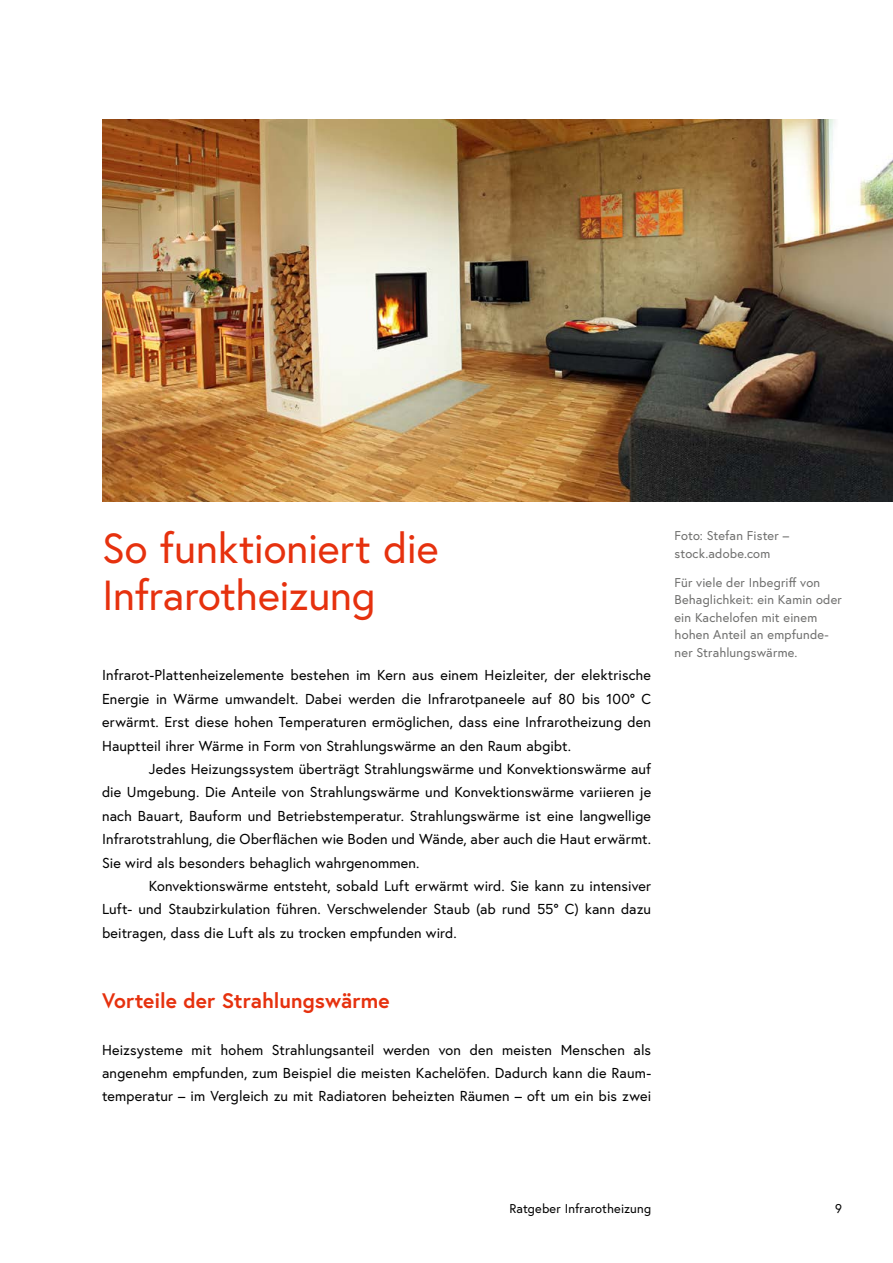
<style>
.page{position:relative;width:893px;height:1263px;background:#fff}
.page>*{position:absolute;margin:0;border:0;box-sizing:border-box;transform-origin:0 0}
.h1_ohne_Nummerierung{font:42px/46.8px "Europa Austria";letter-spacing:-.005em;color:#e6310e}
.h2_ohne_Nummerierung{font:700 21px "Europa Austria";color:#e6310e}
.p_Erstzeileneinzug{font:14.4px/23.4px "Europa Austria";letter-spacing:.01em;color:#000;text-align:justify}
.p_Erstzeileneinzug_A{font:14.4px/23.4px "Europa Austria";letter-spacing:.01em;color:#000;text-align:justify}
.t1{font:12.75px/17.5px "Europa Austria";letter-spacing:.015em;color:#6f6f6e}
.t2{font:12.75px "Europa Austria";letter-spacing:.015em;color:#000}
</style>
<div class="page">
<img style="left:102px;top:119px;width:791px;height:383px">
<h1 class="h1_ohne_Nummerierung" style="left:102px;top:525px;width:338px">So funktioniert die<br>Infrarotheizung</h1>
<p class="p_Erstzeileneinzug" style="left:102px;top:663px;width:551px">Infrarot-Plattenheizelemente bestehen im Kern aus einem Heizleiter, der elektrische Energie in Wärme umwandelt. Dabei werden die Infrarotpaneele auf 80 bis 100° C erwärmt. Erst diese hohen Temperaturen ermöglichen, dass eine Infrarotheizung den Hauptteil ihrer Wärme in Form von Strahlungswärme an den Raum abgibt.</p>
<p class="p_Erstzeileneinzug" style="left:102px;top:757px;width:551px;text-indent:47px">Jedes Heizungssystem überträgt Strahlungswärme und Konvektionswärme auf die Umgebung. Die Anteile von Strahlungswärme und Konvektionswärme variieren je nach Bauart, Bauform und Betriebstemperatur. Strahlungswärme ist eine langwellige Infrarotstrahlung, die Oberflächen wie Boden und Wände, aber auch die Haut erwärmt.<br>Sie wird als besonders behaglich wahrgenommen.</p>
<p class="p_Erstzeileneinzug_A" style="left:102px;top:874px;width:551px;text-indent:47px">Konvektionswärme entsteht, sobald Luft erwärmt wird. Sie kann zu intensiver Luft- und Staubzirkulation führen. Verschwelender Staub (ab rund 55° C) kann dazu beitragen, dass die Luft als zu trocken empfunden wird.</p>
<h2 class="h2_ohne_Nummerierung" style="left:102px;top:986px;width:289px">Vorteile der Strahlungswärme</h2>
<p class="p_Erstzeileneinzug" style="left:102px;top:1037px;width:551px">Heizsysteme mit hohem Strahlungsanteil werden von den meisten Menschen als angenehm empfunden, zum Beispiel die meisten Kachelöfen. Dadurch kann die Raum&shy;temperatur – im Vergleich zu mit Radiatoren beheizten Räumen – oft um ein bis zwei</p>
<p class="t1" style="left:674px;top:527px;width:116px">Foto: Stefan Fister – stock.adobe.com</p>
<p class="t1" style="left:674px;top:573px;width:169px">Für viele der Inbegriff von<br>Behaglichkeit: ein Kamin oder ein Kachelofen mit einem hohen Anteil an empfunde&shy;ner Strahlungswärme.</p>
<p class="t2" style="left:509px;top:1200px;width:143px">Ratgeber Infrarotheizung</p>
<p class="t2" style="left:835px;top:1200px;width:8px">9</p>
</div>
